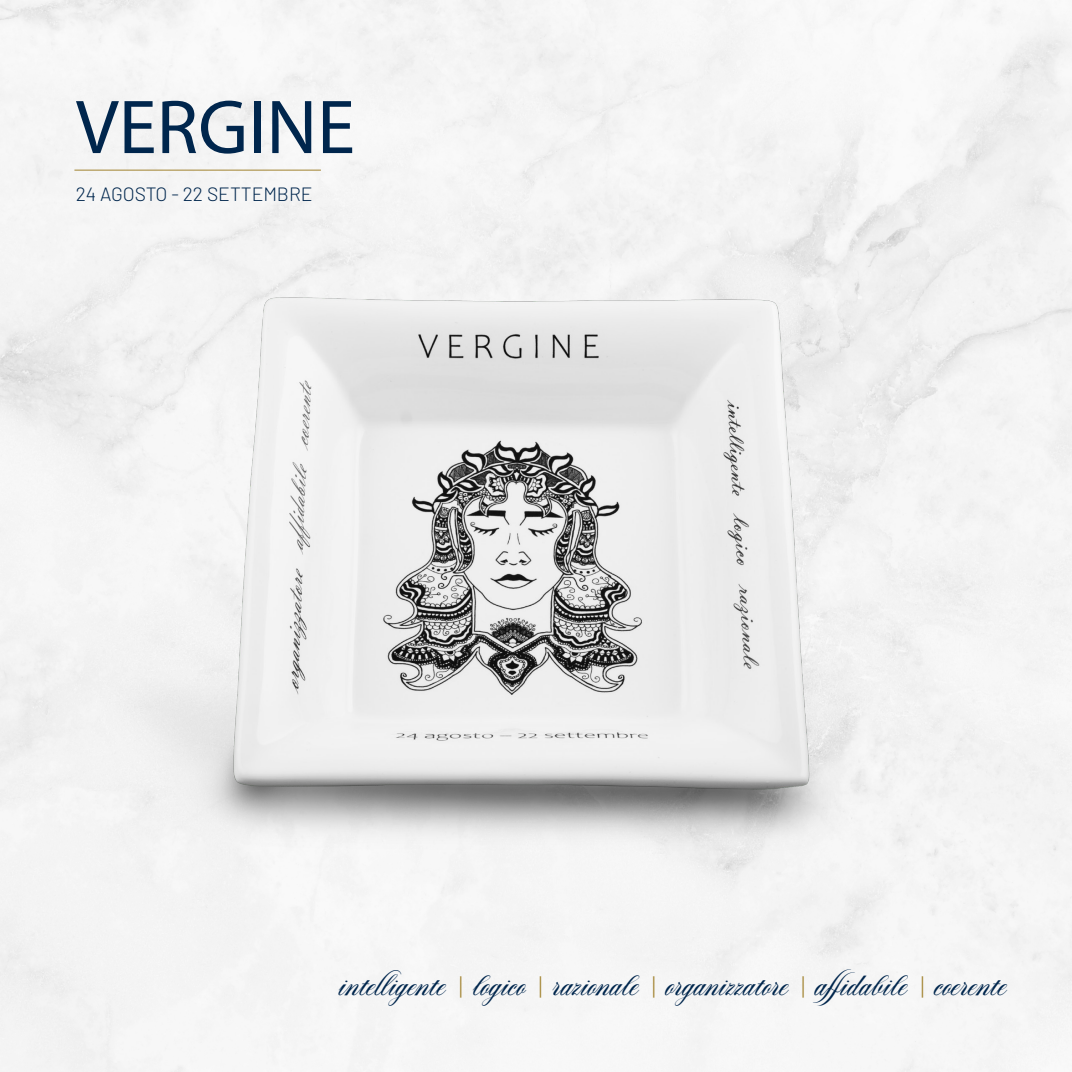
<style>
.page{position:relative;width:1072px;height:1072px;background:#fff}
.page>*{position:absolute;margin:0;border:0;box-sizing:border-box;transform-origin:0 0}
.t1{font:77px "Myriad Pro";color:#00264d}
.t2{font:700 21px "Aston Script Pro";color:#00264d}
.t3{font:300 19.25px "Barlow";color:#00264d}
.s1{color:#a1822e}
</style>
<div class="page">
<hr style="left:74px;top:170px;width:247px;height:1px;background:#a1822e">
<img style="left:78px;top:180px;width:898px;height:754px">
<p class="t1" style="left:76px;top:80px;width:281px">VERGINE</p>
<p class="t3" style="left:76px;top:182px;width:238px">24 AGOSTO - 22 SETTEMBRE</p>
<p class="t2" style="left:339px;top:975px;width:669px">intelligente <span class="s1">|</span> logico <span class="s1">|</span> razionale <span class="s1">|</span> organizzatore <span class="s1">|</span> affidabile <span class="s1">|</span> coerente</p>
</div>
